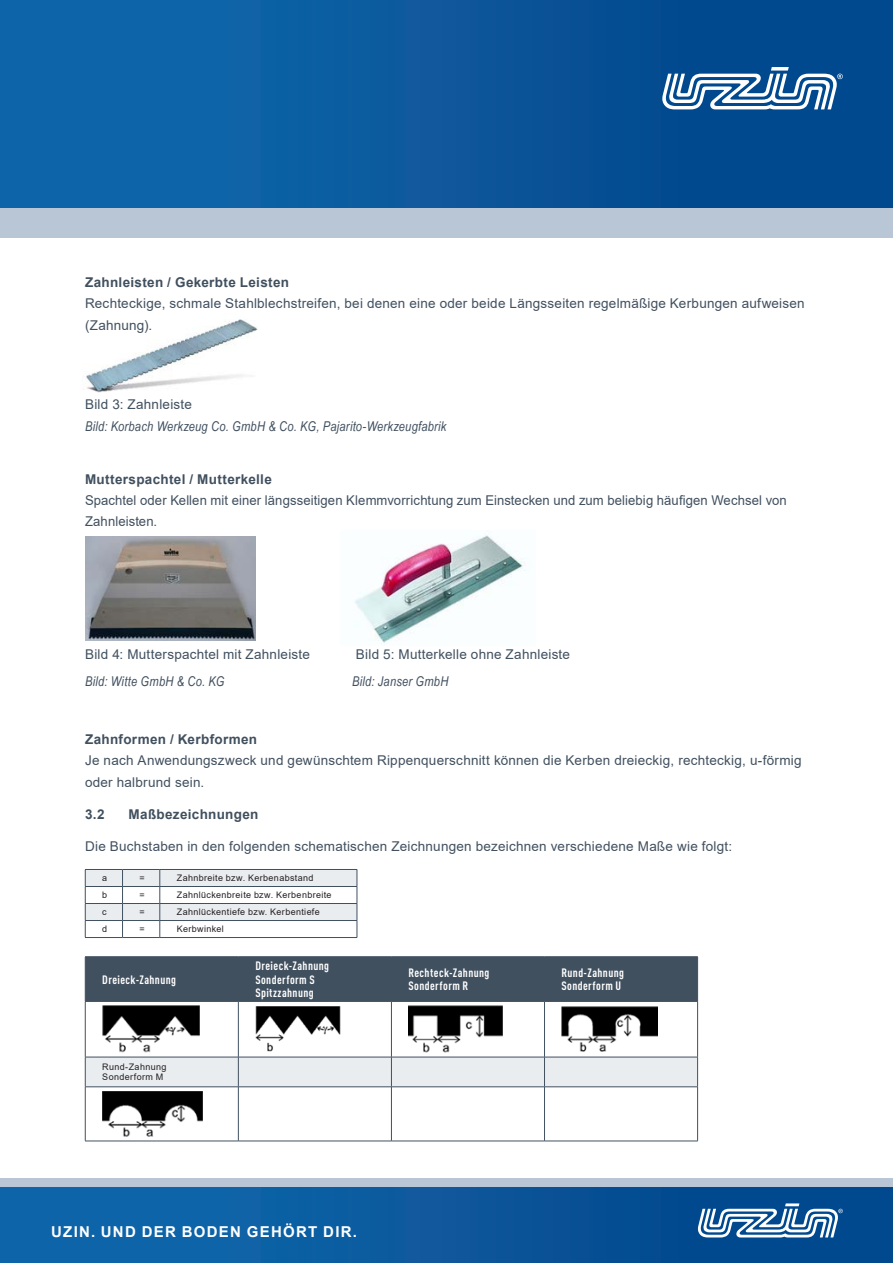
<style>
.page{position:relative;width:893px;height:1263px;background:#fff}
.page>*{position:absolute;margin:0;border:0;box-sizing:border-box;transform-origin:0 0}
.t1{font:700 15px "Arial";letter-spacing:.085em;color:#fff}
.BU_Links_VERSAL{font:13.5px/21.3px "Arial";letter-spacing:.015em;color:#41505f}
.BU_Links_VERSAL-2{font:italic 13.5px/21.3px "Arial Narrow";letter-spacing:.02em;color:#41505f}
.BU_Links_VERSAL-3{font:700 13.5px "Arial";letter-spacing:.02em;color:#41505f}
.BU_Links_VERSAL-4{font:700 condensed 12px/13.5px "DIN Pro";letter-spacing:.035em;color:#fff}
.BU_Links_VERSAL-5{font:9px "Arial";letter-spacing:.04em;color:#231f20}
.s1{font-weight:700}
.s2{font-family:"Arial";font-style:normal}
</style>
<div class="page">
<div style="left:0;top:1186px;width:893px;height:77px;background:linear-gradient(to right,#1269ad,#01448a)"></div>
<div style="left:0;top:1178px;width:893px;height:8px;background:#b8c6d6"></div>
<div style="left:0;top:0;width:893px;height:208px;background:linear-gradient(to right,#1269ad,#01448a)"></div>
<div style="left:0;top:208px;width:893px;height:30px;background:#b8c6d6"></div>
<svg style="left:698px;top:1203px;width:145px;height:34px"></svg>
<svg style="left:662px;top:67px;width:181px;height:42px"></svg>
<img style="left:85px;top:536px;width:171px;height:104px">
<img style="left:354px;top:535px;width:172px;height:109px">
<img style="left:86px;top:319px;width:172px;height:73px">
<svg style="left:85px;top:869px;width:273px;height:68px"></svg>
<hr style="left:85px;top:937px;width:38px;height:1px;background:#41505f">
<hr style="left:123px;top:937px;width:37px;height:1px;background:#41505f">
<hr style="left:160px;top:937px;width:197px;height:1px;background:#41505f">
<div style="left:86px;top:957px;width:611px;height:44px;background:#41505f"></div>
<hr style="left:85px;top:956px;width:153px;height:1px;background:#41505f">
<hr style="left:238px;top:956px;width:153px;height:1px;background:#41505f">
<hr style="left:391px;top:956px;width:153px;height:1px;background:#41505f">
<hr style="left:544px;top:956px;width:154px;height:1px;background:#41505f">
<hr style="left:85px;top:957px;width:1px;height:44px;background:#41505f">
<hr style="left:238px;top:957px;width:1px;height:44px;background:#41505f">
<hr style="left:391px;top:957px;width:1px;height:44px;background:#41505f">
<hr style="left:544px;top:957px;width:1px;height:44px;background:#41505f">
<hr style="left:697px;top:957px;width:1px;height:44px;background:#41505f">
<hr style="left:85px;top:1001px;width:153px;height:1px;background:#41505f">
<hr style="left:85px;top:1002px;width:1px;height:55px;background:#41505f">
<hr style="left:238px;top:1001px;width:153px;height:1px;background:#41505f">
<hr style="left:238px;top:1002px;width:1px;height:55px;background:#41505f">
<hr style="left:391px;top:1001px;width:153px;height:1px;background:#41505f">
<hr style="left:391px;top:1002px;width:1px;height:55px;background:#41505f">
<hr style="left:544px;top:1001px;width:154px;height:1px;background:#41505f">
<hr style="left:544px;top:1002px;width:1px;height:55px;background:#41505f">
<hr style="left:697px;top:1002px;width:1px;height:55px;background:#41505f">
<div style="left:85px;top:1057px;width:613px;height:29px;background:#eaedf0"></div>
<hr style="left:85px;top:1086px;width:153px;height:1px;background:#41505f">
<hr style="left:85px;top:1087px;width:1px;height:54px;background:#41505f">
<hr style="left:238px;top:1086px;width:153px;height:1px;background:#41505f">
<hr style="left:238px;top:1087px;width:1px;height:54px;background:#41505f">
<hr style="left:391px;top:1086px;width:153px;height:1px;background:#41505f">
<hr style="left:391px;top:1087px;width:1px;height:54px;background:#41505f">
<hr style="left:544px;top:1086px;width:154px;height:1px;background:#41505f">
<hr style="left:544px;top:1087px;width:1px;height:54px;background:#41505f">
<hr style="left:697px;top:1087px;width:1px;height:54px;background:#41505f">
<hr style="left:85px;top:1141px;width:153px;height:1px;background:#41505f">
<hr style="left:238px;top:1141px;width:153px;height:1px;background:#41505f">
<hr style="left:391px;top:1141px;width:153px;height:1px;background:#41505f">
<hr style="left:544px;top:1141px;width:154px;height:1px;background:#41505f">
<img style="left:102px;top:1006px;width:98px;height:46px">
<img style="left:255px;top:1007px;width:86px;height:45px">
<img style="left:408px;top:1006px;width:94px;height:47px">
<img style="left:561px;top:1006px;width:97px;height:46px">
<img style="left:102px;top:1091px;width:100px;height:46px">
<p class="BU_Links_VERSAL" style="left:85px;top:272px;width:721px"><span class="s1">Zahnleisten / Gekerbte Leisten<br></span>Rechteckige, schmale Stahlblechstreifen, bei denen eine oder beide Längsseiten regelmäßige Kerbungen aufweisen (Zahnung).</p>
<p class="BU_Links_VERSAL-2" style="left:85px;top:394px;width:363px"><span class="s2">Bild 3: Zahnleiste<br></span>Bild: Korbach Werkzeug Co. GmbH &amp; Co. KG, Pajarito-Werkzeugfabrik</p>
<p class="BU_Links_VERSAL" style="left:85px;top:468px;width:703px"><span class="s1">Mutterspachtel / Mutterkelle<br></span>Spachtel oder Kellen mit einer längsseitigen Klemmvorrichtung zum Einstecken und zum beliebig häufigen Wechsel von<br>Zahnleisten.</p>
<p class="BU_Links_VERSAL" style="left:85px;top:644px;width:226px">Bild 4: Mutterspachtel mit Zahnleiste</p>
<p class="BU_Links_VERSAL" style="left:356px;top:644px;width:215px">Bild 5: Mutterkelle ohne Zahnleiste</p>
<p class="BU_Links_VERSAL-2" style="left:85px;top:670px;width:141px">Bild: Witte GmbH &amp; Co. KG</p>
<p class="BU_Links_VERSAL-2" style="left:352px;top:670px;width:98px">Bild: Janser GmbH</p>
<p class="BU_Links_VERSAL" style="left:85px;top:729px;width:718px"><span class="s1">Zahnformen / Kerbformen<br></span>Je nach Anwendungszweck und gewünschtem Rippenquerschnitt können die Kerben dreieckig, rechteckig, u-förmig oder halbrund sein.</p>
<p class="BU_Links_VERSAL-3" style="left:85px;top:804px;width:21px">3.2</p>
<p class="BU_Links_VERSAL-3" style="left:129px;top:804px;width:131px">Maßbezeichnungen</p>
<p class="BU_Links_VERSAL" style="left:85px;top:835px;width:649px">Die Buchstaben in den folgenden schematischen Zeichnungen bezeichnen verschiedene Maße wie folgt:</p>
<p class="BU_Links_VERSAL-5" style="left:102px;top:872px;width:7px">a</p>
<p class="BU_Links_VERSAL-5" style="left:140px;top:872px;width:7px">=</p>
<p class="BU_Links_VERSAL-5" style="left:177px;top:872px;width:138px">Zahnbreite bzw. Kerbenabstand</p>
<p class="BU_Links_VERSAL-5" style="left:102px;top:889px;width:7px">b</p>
<p class="BU_Links_VERSAL-5" style="left:140px;top:889px;width:7px">=</p>
<p class="BU_Links_VERSAL-5" style="left:177px;top:889px;width:156px">Zahnlückenbreite bzw. Kerbenbreite</p>
<p class="BU_Links_VERSAL-5" style="left:102px;top:906px;width:6px">c</p>
<p class="BU_Links_VERSAL-5" style="left:140px;top:906px;width:7px">=</p>
<p class="BU_Links_VERSAL-5" style="left:177px;top:906px;width:144px">Zahnlückentiefe bzw. Kerbentiefe</p>
<p class="BU_Links_VERSAL-5" style="left:102px;top:923px;width:7px">d</p>
<p class="BU_Links_VERSAL-5" style="left:140px;top:923px;width:7px">=</p>
<p class="BU_Links_VERSAL-5" style="left:177px;top:923px;width:49px">Kerbwinkel</p>
<p class="BU_Links_VERSAL-4" style="left:102px;top:971px;width:75px">Dreieck-Zahnung</p>
<p class="BU_Links_VERSAL-5" style="left:102px;top:1060px;width:66px">Rund-Zahnung</p>
<p class="BU_Links_VERSAL-5" style="left:102px;top:1071px;width:63px">Sonderform M</p>
<p class="BU_Links_VERSAL-4" style="left:255px;top:958px;width:75px">Dreieck-Zahnung</p>
<p class="BU_Links_VERSAL-4" style="left:255px;top:971px;width:61px">Sonderform S<br>Spitzzahnung</p>
<p class="BU_Links_VERSAL-4" style="left:408px;top:965px;width:82px">Rechteck-Zahnung</p>
<p class="BU_Links_VERSAL-4" style="left:408px;top:978px;width:61px">Sonderform R</p>
<p class="t1" style="left:51px;top:1221px;width:307px">UZIN. UND DER BODEN GEHÖRT DIR.</p>
<p class="BU_Links_VERSAL-4" style="left:561px;top:965px;width:64px">Rund-Zahnung</p>
<p class="BU_Links_VERSAL-4" style="left:561px;top:978px;width:61px">Sonderform U</p>
</div>
